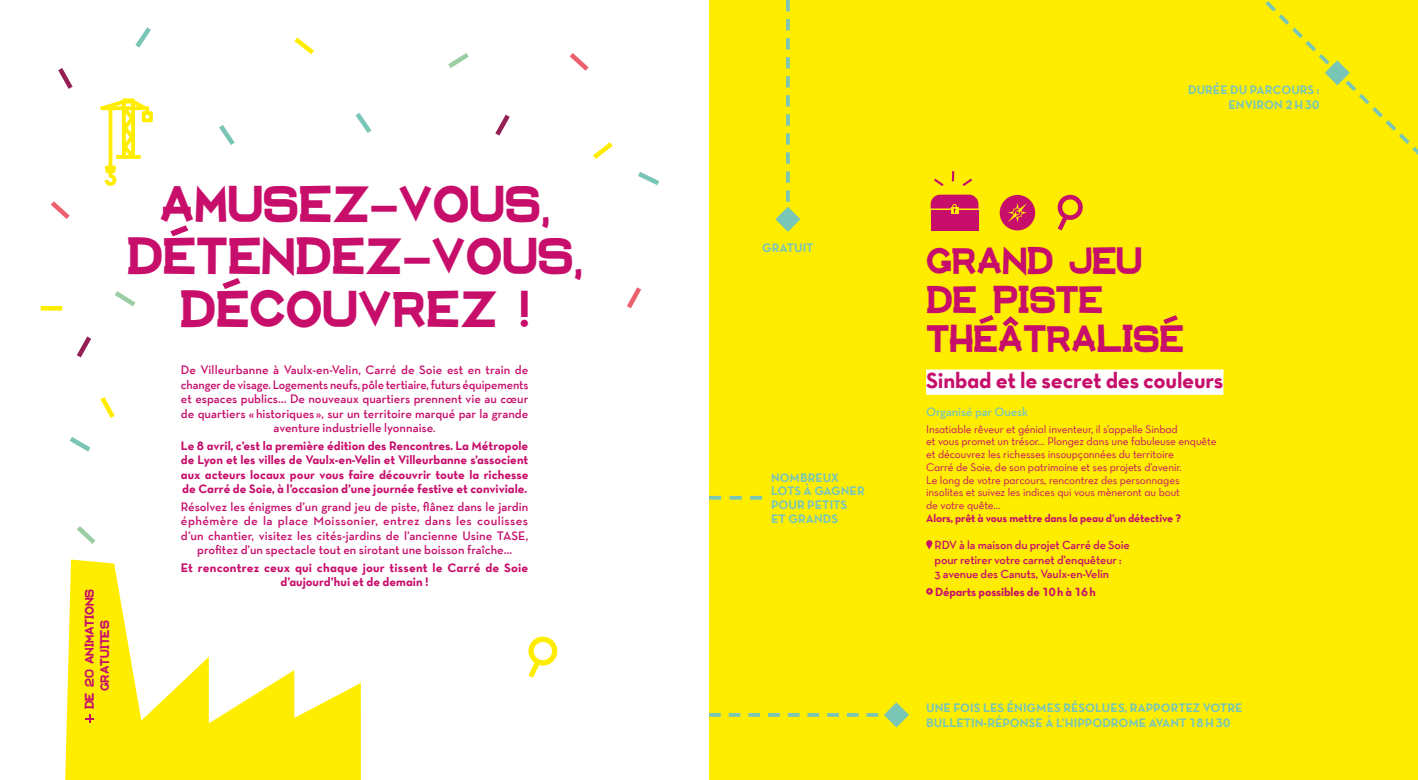
<style>
.page{position:relative;width:1418px;height:780px;background:#fff}
.page>*{position:absolute;margin:0;border:0;box-sizing:border-box;transform-origin:0 0}
.t1{font:700 47.5px/52.5px "Aventura";color:#c70e6b;text-align:center}
.t2{font:700 35px/38.8px "Aventura";letter-spacing:-.01em;color:#c70e6b}
.t3{font:22.5px "Neutra Text TF Bold Alt";letter-spacing:-.01em;color:#c70e6b}
.t4{font:600 12.5px/14.4px "Neutra Text TF";color:#c70e6b;text-align:center}
.t5{font:12.5px/14.4px "Neutra Text TF Bold Alt";color:#c70e6b;text-align:justify}
.t6{font:12.5px/13.8px "Neutra Text TF Bold Alt";color:#7ac6b6}
.t7{font:600 12.5px "Neutra Text TF";letter-spacing:-.01em;color:#7ac6b6}
.t8{font:600 12px/14.4px "Neutra Text TF";letter-spacing:-.01em;color:#c70e6b}
.t9{font:12px "Neutra Text TF Bold Alt";letter-spacing:-.01em;color:#c70e6b}
.t10{font:700 11.62px/15.5px "Aventura";color:#c70e6b}
.t11{font:11.25px/12.8px "Neutra Text Book Alt";letter-spacing:-.01em;color:#c70e6b}
.t12{font:11.25px "Neutra Text TF Bold Alt";letter-spacing:-.01em;color:#c70e6b}
</style>
<div class="page">
<div style="left:709px;top:0;width:708px;height:780px;background:#ffed00"></div>
<svg style="left:1265px;top:1px;width:152px;height:153px"></svg>
<svg style="left:1324px;top:60px;width:25px;height:25px"></svg>
<svg style="left:926px;top:540px;width:6px;height:9px"></svg>
<svg style="left:926px;top:588px;width:6px;height:6px"></svg>
<svg style="left:709px;top:496px;width:53px;height:3px"></svg>
<svg style="left:709px;top:702px;width:200px;height:25px"></svg>
<svg style="left:775px;top:0;width:25px;height:232px"></svg>
<div style="left:926px;top:369px;width:297px;height:26px;background:#fff"></div>
<svg style="left:951px;top:171px;width:3px;height:10px"></svg>
<svg style="left:934px;top:178px;width:9px;height:8px"></svg>
<svg style="left:962px;top:178px;width:10px;height:8px"></svg>
<div style="left:930px;top:210px;width:48px;height:20px;background:#c70e6b"></div>
<svg style="left:951px;top:212px;width:7px;height:2px"></svg>
<svg style="left:930px;top:195px;width:48px;height:17px"></svg>
<svg style="left:999px;top:195px;width:36px;height:35px"></svg>
<svg style="left:1057px;top:194px;width:26px;height:36px"></svg>
<svg style="left:979px;top:315px;width:14px;height:9px"></svg>
<svg style="left:1163px;top:315px;width:14px;height:9px"></svg>
<svg style="left:1002px;top:316px;width:16px;height:10px"></svg>
<svg style="left:448px;top:53px;width:21px;height:15px"></svg>
<svg style="left:627px;top:287px;width:14px;height:21px"></svg>
<svg style="left:219px;top:125px;width:16px;height:20px"></svg>
<svg style="left:569px;top:53px;width:19px;height:18px"></svg>
<svg style="left:58px;top:68px;width:15px;height:21px"></svg>
<svg style="left:294px;top:37px;width:20px;height:17px"></svg>
<svg style="left:355px;top:113px;width:16px;height:20px"></svg>
<svg style="left:638px;top:172px;width:21px;height:13px"></svg>
<svg style="left:115px;top:291px;width:20px;height:15px"></svg>
<svg style="left:100px;top:397px;width:15px;height:21px"></svg>
<svg style="left:77px;top:526px;width:18px;height:18px"></svg>
<svg style="left:135px;top:27px;width:16px;height:21px"></svg>
<svg style="left:77px;top:336px;width:14px;height:21px"></svg>
<svg style="left:495px;top:115px;width:15px;height:20px"></svg>
<hr style="left:41px;top:306px;width:21px;height:4px;background:#ffed00">
<svg style="left:70px;top:437px;width:20px;height:14px"></svg>
<svg style="left:65px;top:559px;width:296px;height:221px"></svg>
<svg style="left:593px;top:142px;width:19px;height:17px"></svg>
<svg style="left:51px;top:201px;width:19px;height:18px"></svg>
<svg style="left:222px;top:278px;width:18px;height:11px"></svg>
<svg style="left:170px;top:225px;width:18px;height:11px"></svg>
<svg style="left:85px;top:714px;width:9px;height:9px"></svg>
<svg style="left:528px;top:636px;width:30px;height:41px"></svg>
<svg style="left:100px;top:98px;width:53px;height:88px"></svg>
<p class="t10" style="left:83px;top:691px;width:104px;text-indent:-18px;rotate:-90deg">DE 20 ANIMATIONS<br>GRATUITES</p>
<h1 class="t1" style="left:127px;top:183px;width:457px">AMUSEZ-VOUS,<br>DETENDEZ-VOUS,<br>DECOUVREZ !</h1>
<p class="t4" style="left:181px;top:363px;width:349px">De Villeurbanne à Vaulx-en-Velin, Carré de Soie est en train de changer de visage. Logements neufs, pôle tertiaire, futurs équipements et espaces publics… De nouveaux quartiers prennent vie au cœur de quartiers «historiques », sur un territoire marqué par la grande aventure industrielle lyonnaise.</p>
<p class="t5" style="left:181px;top:438px;width:349px">Le 8 avril, c’est la première édition des Rencontres. La Métropole de Lyon et les villes de Vaulx-en-Velin et Villeurbanne s’associent aux acteurs locaux pour vous faire découvrir toute la richesse de Carré de Soie, à l’occasion d’une journée festive et conviviale.</p>
<p class="t4" style="left:181px;top:499px;width:349px">Résolvez les énigmes d’un grand jeu de piste, flânez dans le jardin éphémère de la place Moissonier, entrez dans les coulisses d’un chantier, visitez les cités-jardins de l’ancienne Usine TASE, profitez d’un spectacle tout en sirotant une boisson fraîche…</p>
<p class="t5" style="left:181px;top:560px;width:349px;text-align:center">Et rencontrez ceux qui chaque jour tissent le Carré de Soie d’aujourd’hui et de demain !</p>
<p class="t6" style="left:762px;top:240px;width:53px">GRATUIT</p>
<p class="t6" style="left:771px;top:470px;width:95px">NOMBREUX<br>LOTS À GAGNER<br>POUR PETITS<br>ET GRANDS</p>
<p class="t6" style="left:1188px;top:82px;width:133px;line-height:15px;text-align:right">DURÉE DU PARCOURS :<br>ENVIRON 2H30</p>
<h2 class="t2" style="left:926px;top:245px;width:259px">GRAND JEU<br>DE PISTE<br>THEATRALISE</h2>
<h3 class="t3" style="left:926px;top:367px;width:299px">Sinbad et le secret des couleurs</h3>
<p class="t7" style="left:926px;top:403px;width:104px">Organisé par Ouesk</p>
<p class="t11" style="left:926px;top:422px;width:292px">Insatiable rêveur et génial inventeur, il s’appelle Sinbad<br>et vous promet un trésor… Plongez dans une fabuleuse enquête et découvrez les richesses insoupçonnées du territoire<br>Carré de Soie, de son patrimoine et ses projets d’avenir.<br>Le long de votre parcours, rencontrez des personnages insolites et suivez les indices qui vous mèneront au bout<br>de votre quête…</p>
<p class="t12" style="left:926px;top:511px;width:256px">Alors, prêt à vous mettre dans la peau d’un détective ?</p>
<p class="t8" style="left:934px;top:537px;width:197px">RDV à la maison du projet Carré de Soie pour retirer votre carnet d’enquêteur :<br>3 avenue des Canuts, Vaulx-en-Velin</p>
<p class="t9" style="left:935px;top:584px;width:162px">Départs possibles de 10h à 16h</p>
<p class="t6" style="left:926px;top:699px;width:318px;line-height:15px">UNE FOIS LES ÉNIGMES RÉSOLUES, RAPPORTEZ VOTRE<br>BULLETIN-RÉPONSE À L’HIPPODROME AVANT 18H30</p>
</div>
